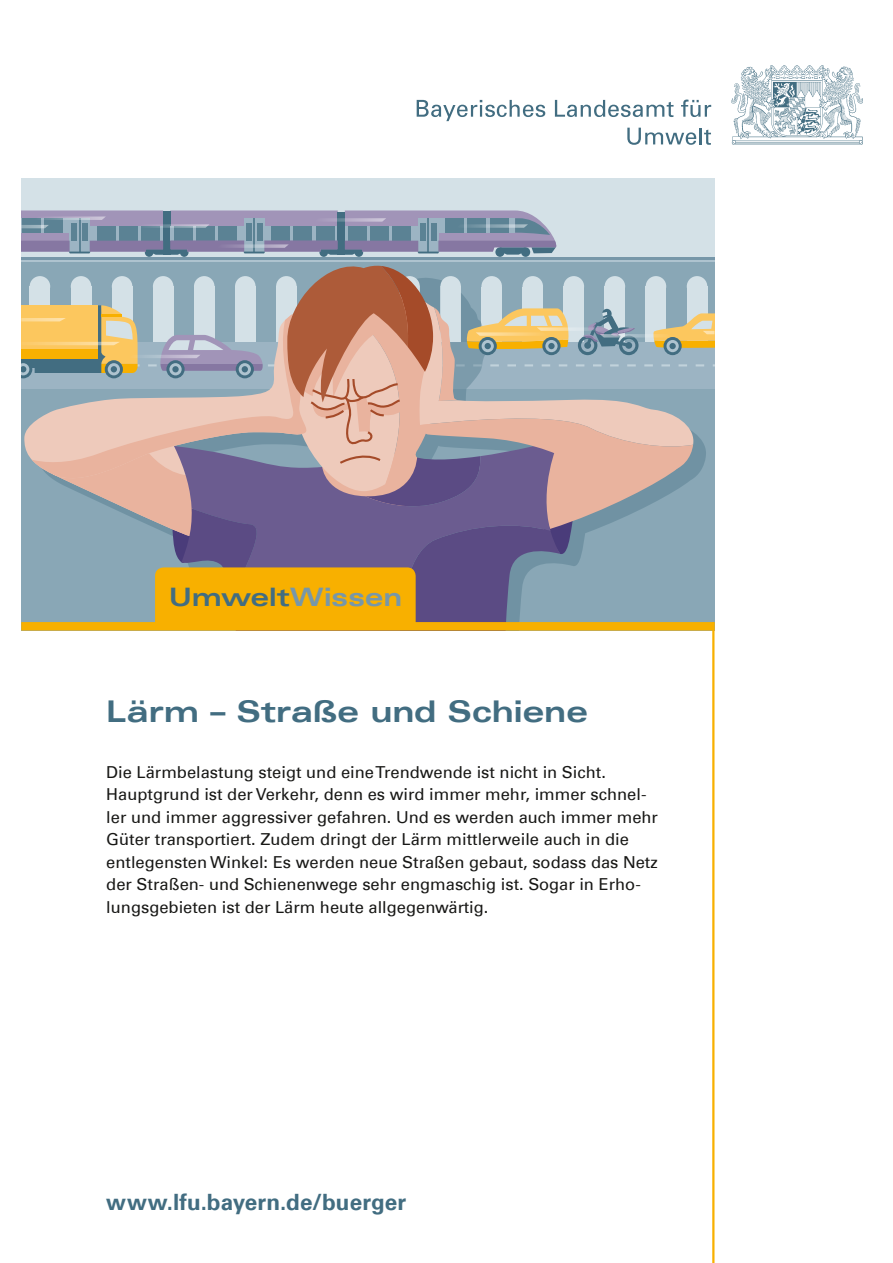
<style>
.page{position:relative;width:893px;height:1263px;background:#fff}
.page>*{position:absolute;margin:0;border:0;box-sizing:border-box;transform-origin:0 0}
.Titel_Umweltwissen{font:30px "Univers Com 63 Bold Ext";letter-spacing:-.01em;color:#426d81}
.t1{font:25.5px "Univers Com 63 Bold Ext";letter-spacing:-.01em;color:#426d81}
.t2{font:700 22.5px "Univers Com 65";letter-spacing:.005em;color:#426d81}
.Einführung_Umweltwis{font:16.5px/22.5px "Univers Com 55 Roman";color:#171715}
.s1{color:#7797a9}
</style>
<div class="page">
<div style="left:21px;top:179px;width:693px;height:78px;background:#d4e1e7"></div>
<hr style="left:712px;top:622px;width:2px;height:641px;background:#f8b000">
<svg style="left:21px;top:210px;width:693px;height:421px"></svg>
<svg style="left:417px;top:100px;width:128px;height:21px"></svg>
<svg style="left:555px;top:100px;width:118px;height:17px"></svg>
<svg style="left:681px;top:100px;width:30px;height:17px"></svg>
<svg style="left:627px;top:128px;width:84px;height:17px"></svg>
<img style="left:731px;top:65px;width:131px;height:79px">
<h2 class="t1" style="left:169px;top:582px;width:235px">Umwelt<span class="s1">Wissen</span></h2>
<p class="Titel_Umweltwissen" style="left:106px;top:694px;width:483px">Lärm – Straße und Schiene</p>
<p class="Einführung_Umweltwis" style="left:106px;top:761px;width:553px">Die Lärmbelastung steigt und eine Trendwende ist nicht in Sicht.<br>Hauptgrund ist der Verkehr, denn es wird immer mehr, immer schnel&shy;ler und immer aggressiver gefahren. Und es werden auch immer mehr Güter transportiert. Zudem dringt der Lärm mittlerweile auch in die entlegensten Winkel: Es werden neue Straßen gebaut, sodass das Netz der Straßen- und Schienenwege sehr engmaschig ist. Sogar in Erho&shy;lungsgebieten ist der Lärm heute allgegenwärtig.</p>
<p class="t2" style="left:106px;top:1188px;width:301px">www.lfu.bayern.de/buerger</p>
</div>
